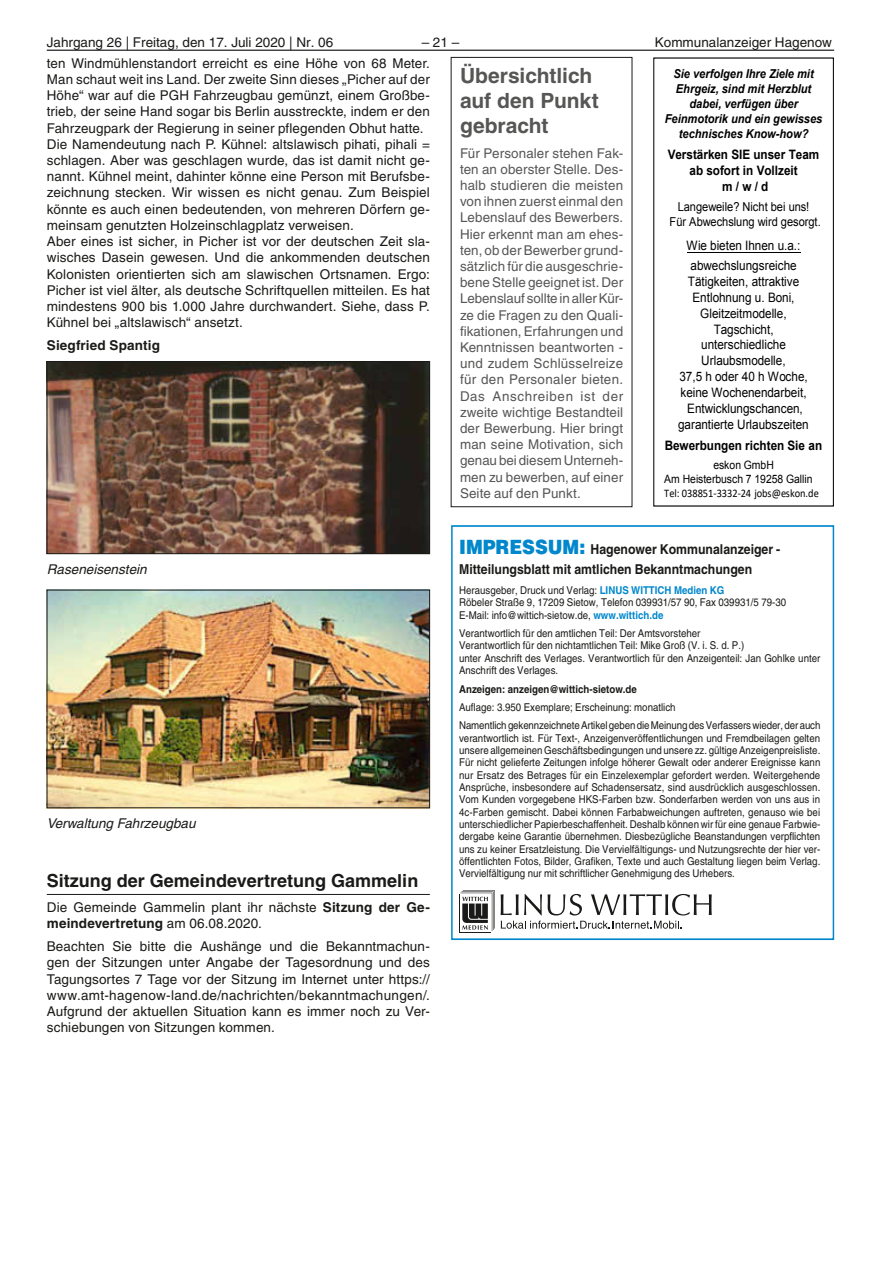
<style>
.page{position:relative;width:881px;height:1263px;background:#fff}
.page>*{position:absolute;margin:0;border:0;box-sizing:border-box;transform-origin:0 0}
.t1{font:700 21px/25.2px "Helvetica LT";letter-spacing:-.005em;color:#565655}
.t2{font:700 18px "Helvetica LT";color:#1a1a18}
.t3{font:700 13.65px/20.7px "Helvetica LT";color:#1a1a18;scale:.9 1}
.t4{font:13.5px/16.2px "Helvetica LT";letter-spacing:.01em;color:#1a1a18}
.t5{font:13.5px/16.2px "Helvetica LT";letter-spacing:.005em;color:#565655;text-align:justify}
.t6{font:italic 13.5px "Helvetica LT";color:#1a1a18}
.t7{font:700 13.5px "Helvetica LT";letter-spacing:.015em;color:#1a1a18}
.t8{font:13.05px/15.9px "Arial";letter-spacing:-.005em;color:#000;text-align:center;scale:.9 1}
.t9{font:700 13.05px/15.9px "Arial";letter-spacing:-.005em;color:#000;text-align:center;scale:.9 1}
.t10{font:italic 700 12.3px/15px "Arial";color:#000;text-align:center;scale:.9 1}
.t11{font:12.3px/15px "Arial";letter-spacing:-.005em;color:#000;text-align:center;scale:.9 1}
.t12{font:11.55px/14px "Arial";color:#000;scale:.9 1}
.t13{font:11.55px "Calibri";color:#000;scale:.9 1}
.t14{font:10.8px/12.3px "Helvetica LT";color:#1a1a18;scale:.9 1}
.t15{font:700 10.8px "Helvetica LT";color:#1a1a18;scale:.9 1}
.s1{font-weight:900;font-size:19.65px;color:#0087cc}
.s2{font-weight:700;color:#0087cc}
.s3{font-weight:700}
</style>
<div class="page">
<hr style="left:47px;top:50px;width:786px;height:1px;background:#1a1a18">
<img style="left:49px;top:363px;width:378px;height:189px">
<div style="left:47px;top:361px;width:382px;height:193px;border:1px solid #1a1a18"></div>
<img style="left:49px;top:592px;width:378px;height:214px">
<hr style="left:686px;top:252px;width:114px;height:1px;background:#000">
<div style="left:451px;top:525px;width:382px;height:415px;border:2px solid #0087cc"></div>
<svg style="left:459px;top:894px;width:1px;height:38px"></svg>
<svg style="left:460px;top:890px;width:34px;height:41px"></svg>
<svg style="left:500px;top:894px;width:211px;height:35px"></svg>
<hr style="left:47px;top:894px;width:382px;height:1px;background:#1a1a18">
<p class="t4" style="left:47px;top:34px;width:288px">Jahrgang 26 | Freitag, den 17. Juli 2020 | Nr. 06</p>
<p class="t4" style="left:421px;top:34px;width:39px">– 21 –</p>
<p class="t4" style="left:654px;top:34px;width:179px">Kommunalanzeiger Hagenow</p>
<p class="t4" style="left:47px;top:55px;width:384px">ten Windmühlenstandort erreicht es eine Höhe von 68 Meter.<br>Man schaut weit ins Land. Der zweite Sinn dieses „Picher auf der Höhe“ war auf die PGH Fahrzeugbau gemünzt, einem Großbe&shy;trieb, der seine Hand sogar bis Berlin ausstreckte, indem er den Fahrzeugpark der Regierung in seiner pflegenden Obhut hatte.<br>Die Namendeutung nach P. Kühnel: altslawisch pihati, pihali = schlagen. Aber was geschlagen wurde, das ist damit nicht ge&shy;nannt. Kühnel meint, dahinter könne eine Person mit Berufsbe&shy;zeichnung stecken. Wir wissen es nicht genau. Zum Beispiel könnte es auch einen bedeutenden, von mehreren Dörfern ge&shy;meinsam genutzten Holzeinschlagplatz verweisen.<br>Aber eines ist sicher, in Picher ist vor der deutschen Zeit sla&shy;wisches Dasein gewesen. Und die ankommenden deutschen Kolonisten orientierten sich am slawischen Ortsnamen. Ergo:<br>Picher ist viel älter, als deutsche Schriftquellen mitteilen. Es hat mindestens 900 bis 1.000 Jahre durchwandert. Siehe, dass P.<br>Kühnel bei „altslawisch“ ansetzt.</p>
<p class="t7" style="left:47px;top:337px;width:115px">Siegfried Spantig</p>
<h1 class="t1" style="left:460px;top:62px;width:140px">Übersichtlich auf den Punkt gebracht</h1>
<p class="t5" style="left:460px;top:145px;width:164px">Für Personaler stehen Fak&shy;ten an oberster Stelle. Des&shy;halb studieren die meisten von ihnen zuerst einmal den Lebenslauf des Bewerbers.<br>Hier erkennt man am ehes&shy;ten, ob der Bewerber grund&shy;sätzlich für die ausgeschrie&shy;bene Stelle geeignet ist. Der Lebenslauf sollte in aller Kür&shy;ze die Fragen zu den Quali&shy;fikationen, Erfahrungen und Kenntnissen beantworten - und zudem Schlüsselreize für den Personaler bieten.<br>Das Anschreiben ist der zweite wichtige Bestandteil der Bewerbung. Hier bringt man seine Motivation, sich genau bei diesem Unterneh&shy;men zu bewerben, auf einer Seite auf den Punkt.</p>
<p class="t10" style="left:664px;top:67px;width:176px">Sie verfolgen Ihre Ziele mit<br>Ehrgeiz, sind mit Herzblut dabei, verfügen über<br>Feinmotorik und ein gewisses technisches Know-how?</p>
<p class="t9" style="left:667px;top:148px;width:170px">Verstärken SIE unser Team ab sofort in Vollzeit<br>m / w / d</p>
<p class="t11" style="left:669px;top:200px;width:169px">Langeweile? Nicht bei uns!<br>Für Abwechslung wird gesorgt.</p>
<p class="t8" style="left:686px;top:237px;width:128px;line-height:19.6px">Wie bieten Ihnen u.a.: abwechslungsreiche</p>
<p class="t8" style="left:678px;top:274px;width:146px">Tätigkeiten, attraktive<br>Entlohnung u. Boni,<br>Gleitzeitmodelle,<br>Tagschicht, unterschiedliche<br>Urlaubsmodelle,<br>37,5 h oder 40 h Woche, keine Wochenendarbeit,<br>Entwicklungschancen, garantierte Urlaubszeiten</p>
<p class="t9" style="left:664px;top:438px;width:176px">Bewerbungen richten Sie an</p>
<p class="t12" style="left:664px;top:459px;width:166px;text-indent:49px">eskon GmbH<br>Am Heisterbusch 7 19258 Gallin</p>
<p class="t13" style="left:664px;top:485px;width:173px">Tel: 038851-3332-24 jobs@eskon.de</p>
<p class="t3" style="left:459px;top:538px;width:358px"><span class="s1">IMPRESSUM:</span> Hagenower Kommunalanzeiger -<br>Mitteilungsblatt mit amtlichen Bekanntmachungen</p>
<p class="t14" style="left:459px;top:584px;width:365px">Herausgeber, Druck und Verlag: <span class="s2">LINUS WITTICH Medien KG<br></span>Röbeler Straße 9, 17209 Sietow, Telefon 039931/57 90, Fax 039931/5 79-30<br>E-Mail: info@wittich-sietow.de, <span class="s2">www.wittich.de</span></p>
<p class="t14" style="left:459px;top:627px;width:403px">Verantwortlich für den amtlichen Teil: Der Amtsvorsteher<br>Verantwortlich für den nichtamtlichen Teil: Mike Groß (V. i. S. d. P.)<br>unter Anschrift des Verlages. Verantwortlich für den Anzeigenteil: Jan Gohlke unter Anschrift des Verlages.</p>
<p class="t15" style="left:459px;top:682px;width:199px">Anzeigen: anzeigen@wittich-sietow.de</p>
<p class="t14" style="left:459px;top:698px;width:403px;line-height:18.5px">Auflage: 3.950 Exemplare; Erscheinung: monatlich<br>Namentlich gekennzeichnete Artikel geben die Meinung des Verfassers wieder, der auch</p>
<p class="t14" style="left:459px;top:732px;width:403px;text-align:justify">verantwortlich ist. Für Text-, Anzeigenveröffentlichungen und Fremdbeilagen gelten unsere allgemeinen Geschäftsbedingungen und unsere zz. gültige Anzeigenpreisliste.<br>Für nicht gelieferte Zeitungen infolge höherer Gewalt oder anderer Ereignisse kann nur Ersatz des Betrages für ein Einzelexemplar gefordert werden. Weitergehende Ansprüche, insbesondere auf Schadensersatz, sind ausdrücklich ausgeschlossen.<br>Vom Kunden vorgegebene HKS-Farben bzw. Sonderfarben werden von uns aus in 4c-Farben gemischt. Dabei können Farbabweichungen auftreten, genauso wie bei unterschiedlicher Papierbeschaffenheit. Deshalb können wir für eine genaue Farbwie&shy;dergabe keine Garantie übernehmen. Diesbezügliche Beanstandungen verpflichten uns zu keiner Ersatzleistung. Die Vervielfältigungs- und Nutzungsrechte der hier ver&shy;öffentlichten Fotos, Bilder, Grafiken, Texte und auch Gestaltung liegen beim Verlag.<br>Vervielfältigung nur mit schriftlicher Genehmigung des Urhebers.</p>
<p class="t6" style="left:47px;top:562px;width:101px">Raseneisenstein</p>
<p class="t6" style="left:47px;top:816px;width:150px">Verwaltung Fahrzeugbau</p>
<h2 class="t2" style="left:47px;top:870px;width:373px">Sitzung der Gemeindevertretung Gammelin</h2>
<p class="t4" style="left:47px;top:899px;width:384px">Die Gemeinde Gammelin plant ihr nächste <span class="s3">Sitzung der Ge&shy;meindevertretung</span> am 06.08.2020.</p>
<p class="t4" style="left:47px;top:938px;width:384px;text-align:justify">Beachten Sie bitte die Aushänge und die Bekanntmachun&shy;gen der Sitzungen unter Angabe der Tagesordnung und des Tagungsortes 7 Tage vor der Sitzung im Internet unter https:// www.amt-hagenow-land.de/nachrichten/bekanntmachungen/.<br>Aufgrund der aktuellen Situation kann es immer noch zu Ver&shy;schiebungen von Sitzungen kommen.</p>
</div>
